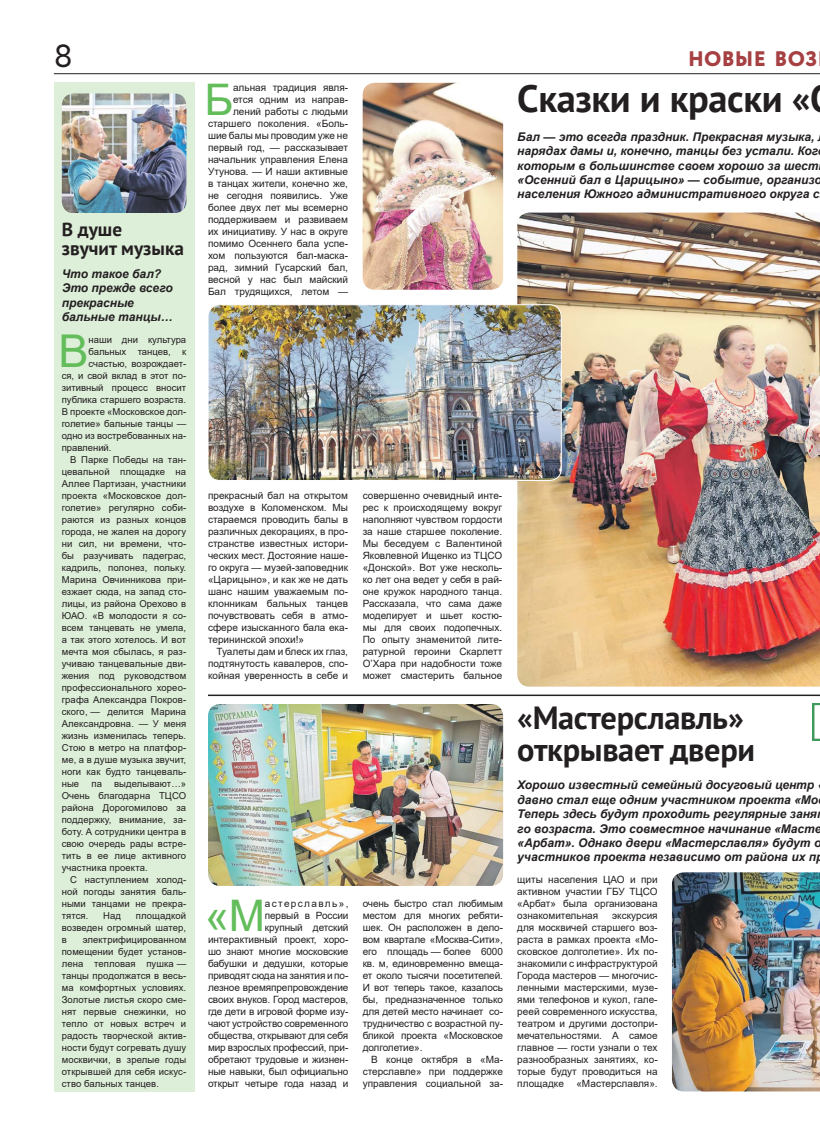
<style>
.page{position:relative;width:820px;height:1134px;background:#fff}
.page>*{position:absolute;margin:0;border:0;box-sizing:border-box;transform-origin:0 0}
.t1{font:45.2px "Arial";color:#62bd5a}
.t2{font:43.5px "Arial";color:#62bd5a}
.t3{font:700 38px "PT Sans";letter-spacing:-.01em;color:#231f20}
.t4{font:700 32px/32px "PT Sans";letter-spacing:-.01em;color:#231f20}
.t5{font:32px "Circe";color:#231f20}
.t6{font:800 21px "Circe";letter-spacing:.01em;color:#a64042}
.t7{font:700 19px/19px "PT Sans";color:#231f20}
.t8{font:italic 700 12px/14.4px "Arial";color:#231f20}
.t9{font:10px/12px "Arial";color:#231f20;text-align:justify}
.t10{font:9.5px/12px "Arial";letter-spacing:.01em;color:#231f20;text-align:justify}
</style>
<div class="page">
<hr style="left:54px;top:73px;width:765px;height:1px;background:#231f20">
<div style="left:54px;top:83px;width:140px;height:1009px;background:#ddeed9"></div>
<img style="left:62px;top:93px;width:124px;height:119px;border-radius:12px">
<hr style="left:208px;top:694px;width:611px;height:2px;background:#231f20">
<img style="left:208px;top:704px;width:295px;height:182px;border-radius:12px">
<img style="left:671px;top:872px;width:148px;height:219px">
<img style="left:517px;top:213px;width:302px;height:474px">
<img style="left:208px;top:305px;width:353px;height:175px;border-radius:12px">
<div style="left:207px;top:304px;width:354px;height:177px;border:1px solid #fff;border-radius:12px"></div>
<img style="left:362px;top:83px;width:141px;height:207px;border-radius:12px">
<img style="left:812px;top:704px;width:7px;height:37px">
<h3 class="t5" style="left:54px;top:35px;width:21px">8</h3>
<h3 class="t6" style="left:688px;top:46px;width:131px">НОВЫЕ ВОЗ</h3>
<h3 class="t7" style="left:62px;top:220px;width:124px">В душе<br>звучит музыка</h3>
<p class="t8" style="left:62px;top:266px;width:112px">Что такое бал?<br>Это прежде всего прекрасные бальные танцы…</p>
<h1 class="t1" style="left:58px;top:326px;width:32px">В</h1>
<p class="t10" style="left:88px;top:333px;width:99px">наши дни культура</p>
<p class="t10" style="left:88px;top:345px;width:99px">бальных танцев, к</p>
<p class="t10" style="left:88px;top:357px;width:99px">счастью, возрождает-</p>
<p class="t10" style="left:62px;top:369px;width:126px">ся, и свой вклад в этот по-</p>
<p class="t10" style="left:62px;top:381px;width:126px">зитивный процесс вносит</p>
<p class="t10" style="left:62px;top:393px;width:126px">публика старшего возраста.</p>
<p class="t10" style="left:62px;top:405px;width:126px">В проекте «Московское дол-</p>
<p class="t10" style="left:62px;top:417px;width:126px">голетие» бальные танцы —</p>
<p class="t10" style="left:62px;top:429px;width:126px">одно из востребованных на-</p>
<p class="t10" style="left:62px;top:441px;width:51px">правлений.</p>
<p class="t10" style="left:70px;top:453px;width:117px">В Парке Победы на тан-</p>
<p class="t10" style="left:62px;top:465px;width:126px">цевальной площадке на</p>
<p class="t10" style="left:62px;top:477px;width:126px">Аллее Партизан, участники</p>
<p class="t10" style="left:62px;top:489px;width:126px">проекта «Московское дол-</p>
<p class="t10" style="left:62px;top:501px;width:126px">голетие» регулярно соби-</p>
<p class="t10" style="left:62px;top:513px;width:126px">раются из разных концов</p>
<p class="t10" style="left:62px;top:525px;width:126px">города, не жалея на дорогу</p>
<p class="t10" style="left:62px;top:537px;width:126px">ни сил, ни времени, что-</p>
<p class="t10" style="left:62px;top:549px;width:126px">бы разучивать падеграс,</p>
<p class="t10" style="left:62px;top:561px;width:126px">кадриль, полонез, польку.</p>
<p class="t10" style="left:62px;top:573px;width:126px">Марина Овчинникова при-</p>
<p class="t10" style="left:62px;top:585px;width:126px">езжает сюда, на запад сто-</p>
<p class="t10" style="left:62px;top:597px;width:126px">лицы, из района Орехово в</p>
<p class="t10" style="left:62px;top:609px;width:126px">ЮАО. «В молодости я со-</p>
<p class="t10" style="left:62px;top:621px;width:126px">всем танцевать не умела,</p>
<p class="t10" style="left:62px;top:633px;width:126px">а так этого хотелось. И вот</p>
<p class="t10" style="left:62px;top:645px;width:126px">мечта моя сбылась, я раз-</p>
<p class="t10" style="left:62px;top:657px;width:126px">учиваю танцевальные дви-</p>
<p class="t10" style="left:62px;top:669px;width:126px">жения под руководством</p>
<p class="t10" style="left:62px;top:681px;width:126px">профессионального хорео-</p>
<p class="t10" style="left:62px;top:693px;width:126px">графа Александра Покров-</p>
<p class="t10" style="left:62px;top:705px;width:126px">ского, — делится Марина</p>
<p class="t10" style="left:62px;top:717px;width:126px">Александровна. — У меня</p>
<p class="t10" style="left:62px;top:729px;width:126px">жизнь изменилась теперь.</p>
<p class="t10" style="left:62px;top:741px;width:126px">Стою в метро на платфор-</p>
<p class="t10" style="left:62px;top:753px;width:126px">ме, а в душе музыка звучит,</p>
<p class="t10" style="left:62px;top:765px;width:126px">ноги как будто танцеваль-</p>
<p class="t10" style="left:62px;top:777px;width:19px">ные</p>
<p class="t10" style="left:91px;top:777px;width:12px">па</p>
<p class="t10" style="left:62px;top:777px;width:126px;text-indent:52px">выделывают…» Очень благодарна ТЦСО района Дорогомилово за поддержку, внимание, за&shy;боту. А сотрудники центра в свою очередь рады встре&shy;тить в ее лице активного участника проекта.</p>
<p class="t10" style="left:62px;top:873px;width:126px;text-indent:9px">С наступлением холод&shy;ной погоды занятия баль&shy;ными танцами не прекра&shy;тятся.</p>
<p class="t10" style="left:103px;top:909px;width:19px">Над</p>
<p class="t10" style="left:62px;top:909px;width:126px;text-indent:74px">площадкой возведен огромный шатер, в</p>
<p class="t10" style="left:62px;top:933px;width:126px;text-indent:21px">электрифицированном помещении будет установ&shy;лена тепловая пушка — танцы продолжатся в весь&shy;ма комфортных условиях.<br>Золотые листья скоро сме&shy;нят первые снежинки, но тепло от новых встреч и радость творческой актив&shy;ности будут согревать душу москвички, в зрелые годы открывшей для себя искус&shy;ство бальных танцев.</p>
<h2 class="t2" style="left:204px;top:75px;width:30px">Б</h2>
<p class="t9" style="left:208px;top:81px;width:141px;text-align:right">альная традиция явля-<br>ется одним из направ&shy;лений работы с людьми старшего поколения. «Боль&shy;шие балы мы проводим уже не первый год, — рассказывает начальник управления Елена<br>Утунова. — И наши активные в танцах жители, конечно же, не сегодня появились. Уже более двух лет мы всемерно поддерживаем и развиваем их инициативу. У нас в округе помимо Осеннего бала успе&shy;хом пользуются бал-маска&shy;рад, зимний Гусарский бал, весной у нас был майский<br>Бал трудящихся, летом —</p>
<h3 class="t3" style="left:517px;top:73px;width:294px">Сказки и краски «</h3>
<p class="t8" style="left:517px;top:129px;width:306px">Бал — это всегда праздник. Прекрасная музыка, нарядах дамы и, конечно, танцы без устали. Ког которым в большинстве своем хорошо за шест «Осенний бал в Царицыно» — событие, организо населения Южного административного округа с</p>
<p class="t9" style="left:208px;top:489px;width:141px">прекрасный бал на открытом воздухе в Коломенском. Мы стараемся проводить балы в различных декорациях, в про&shy;странстве известных истори&shy;ческих мест. Достояние наше&shy;го округа — музей-заповедник «Царицыно», и как же не дать шанс нашим уважаемым по&shy;клонникам бальных танцев почувствовать себя в атмо&shy;сфере изысканного бала ека&shy;терининской эпохи!»</p>
<p class="t9" style="left:208px;top:645px;width:141px;text-indent:9px">Туалеты дам и блеск их глаз, подтянутость кавалеров, спо&shy;койная уверенность в себе и</p>
<p class="t9" style="left:362px;top:489px;width:141px">совершенно очевидный инте&shy;рес к происходящему вокруг наполняют чувством гордости за наше старшее поколение.<br>Мы беседуем с Валентиной Яковлевной Ищенко из ТЦСО «Донской». Вот уже несколь&shy;ко лет она ведет у себя в рай&shy;оне кружок народного танца.<br>Рассказала, что сама даже моделирует и шьет костю&shy;мы для своих подопечных.<br>По опыту знаменитой лите&shy;ратурной героини Скарлетт О’Хара при надобности тоже может смастерить бальное</p>
<h2 class="t2" style="left:205px;top:891px;width:62px">«М</h2>
<p class="t9" style="left:208px;top:897px;width:142px;text-align:right">астерславль»,<br>первый в России<br>крупный детский интерактивный проект, хоро&shy;шо знают многие московские бабушки и дедушки, которые приводят сюда на занятия и по&shy;лезное времяпрепровождение своих внуков. Город мастеров, где дети в игровой форме изу&shy;чают устройство современного общества, открывают для себя мир взрослых профессий, при&shy;обретают трудовые и жизнен&shy;ные навыки, был официально открыт четыре года назад и</p>
<p class="t9" style="left:362px;top:897px;width:142px">очень быстро стал любимым местом для многих ребяти&shy;шек. Он расположен в дело&shy;вом квартале «Москва-Сити», его площадь — более 6000 кв. м, единовременно вмеща&shy;ет около тысячи посетителей.<br>И вот теперь такое, казалось бы, предназначенное только для детей место начинает со&shy;трудничество с возрастной пу&shy;бликой проекта «Московское долголетие».</p>
<p class="t9" style="left:362px;top:1053px;width:142px;text-indent:9px">В конце октября в «Ма&shy;стерславле» при поддержке управления социальной за-</p>
<h3 class="t4" style="left:517px;top:701px;width:239px">«Мастерславль» открывает двери</h3>
<p class="t8" style="left:517px;top:778px;width:307px">Хорошо известный семейный досуговый центр давно стал еще одним участником проекта «Мо Теперь здесь будут проходить регулярные заня го возраста. Это совместное начинание «Масте «Арбат». Однако двери «Мастерславля» будут о участников проекта независимо от района их пр</p>
<p class="t9" style="left:517px;top:873px;width:142px">щиты населения ЦАО и при активном участии ГБУ ТЦСО «Арбат» была организована ознакомительная</p>
<p class="t9" style="left:517px;top:909px;width:142px;text-indent:95px">экскурсия для москвичей старшего воз&shy;раста в рамках проекта «Мо&shy;сковское долголетие». Их по&shy;знакомили с инфраструктурой Города мастеров — многочис&shy;ленными мастерскими, музе&shy;ями телефонов и кукол, гале&shy;реей современного искусства, театром и другими достопри&shy;мечательностями. А самое главное — гости узнали о тех разнообразных занятиях, ко&shy;торые будут проводиться на площадке «Мастерславля».</p>
</div>
